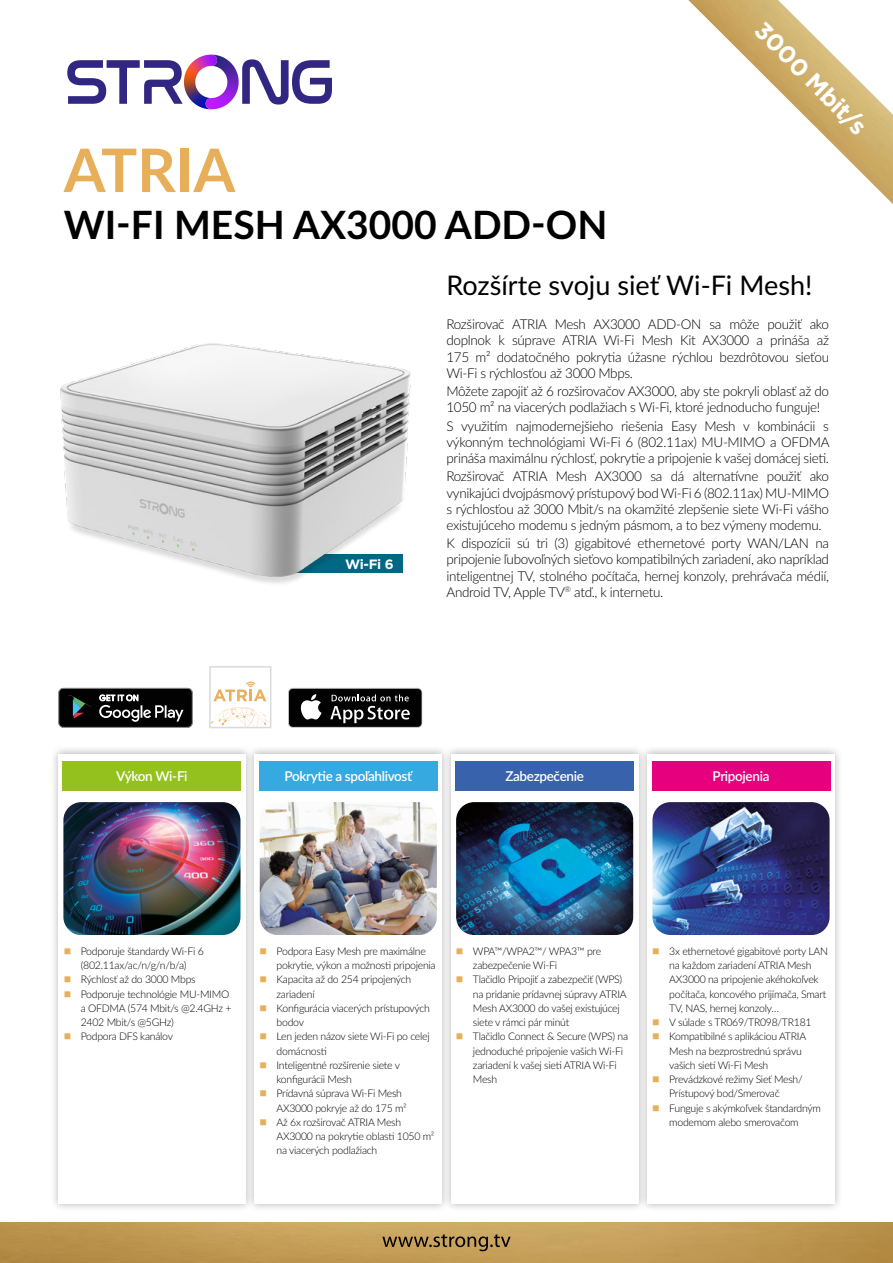
<style>
.page{position:relative;width:893px;height:1263px;background:#fff}
.page>*{position:absolute;margin:0;border:0;box-sizing:border-box;transform-origin:0 0}
.t1{font:700 60px "Lato";color:#e8af5b}
.t2{font:700 39px "Lato";color:#000}
.t3{font:27px "Lato";color:#000}
.t4{font:700 24px "Gotham";color:#fff}
.t5{font:300 13.5px/16.2px "Lato";letter-spacing:-.025em;color:#000;text-align:justify}
.t6{font:600 13.5px "Lato";letter-spacing:-.025em;color:#fff}
.t7{font:700 13.5px "Gotham";color:#fff}
.t8{font:300 10.5px/14.2px "Lato";letter-spacing:-.025em;color:#000}
.s1{color:#e8af5b}
</style>
<div class="page">
<img style="left:0;top:1222px;width:893px;height:41px">
<svg style="left:382px;top:1234px;width:129px;height:17px;background:#9b7d48"></svg>
<img style="left:688px;top:0;width:205px;height:204px">
<svg style="left:242px;top:59px;width:90px;height:46px"></svg>
<svg style="left:67px;top:55px;width:160px;height:54px"></svg>
<div style="left:246px;top:745px;width:204px;height:466px;background:#000;opacity:.3"></div>
<div style="left:255px;top:754px;width:187px;height:449px;background:#fff"></div>
<div style="left:50px;top:745px;width:204px;height:466px;background:#000;opacity:.3"></div>
<div style="left:58px;top:754px;width:187px;height:449px;background:#fff"></div>
<div style="left:442px;top:745px;width:204px;height:466px;background:#000;opacity:.3"></div>
<div style="left:451px;top:754px;width:187px;height:449px;background:#fff"></div>
<div style="left:639px;top:745px;width:204px;height:466px;background:#000;opacity:.3"></div>
<div style="left:647px;top:754px;width:188px;height:449px;background:#fff"></div>
<img style="left:63px;top:802px;width:177px;height:133px">
<img style="left:456px;top:802px;width:177px;height:133px">
<img style="left:260px;top:802px;width:177px;height:133px">
<img style="left:652px;top:802px;width:178px;height:133px">
<svg style="left:288px;top:688px;width:134px;height:40px"></svg>
<div style="left:289px;top:689px;width:133px;height:38px;background:#020203;border-radius:4px"></div>
<svg style="left:300px;top:694px;width:21px;height:26px"></svg>
<svg style="left:330px;top:694px;width:80px;height:29px"></svg>
<svg style="left:58px;top:688px;width:135px;height:40px;background:#292a2b"></svg>
<svg style="left:212px;top:707px;width:56px;height:18px"></svg>
<svg style="left:213px;top:681px;width:53px;height:20px"></svg>
<div style="left:209px;top:666px;width:62px;height:62px;border:2px solid #dadada"></div>
<img style="left:60px;top:343px;width:351px;height:241px">
<div style="left:63px;top:761px;width:178px;height:30px;background:#95c11f"></div>
<div style="left:259px;top:761px;width:179px;height:30px;background:#36a9e1"></div>
<div style="left:455px;top:761px;width:179px;height:30px;background:#3862ab"></div>
<div style="left:652px;top:761px;width:178px;height:30px;background:#e6007d"></div>
<h1 class="t1" style="left:64px;top:126px;width:173px">ATRIA</h1>
<h2 class="t2" style="left:64px;top:196px;width:545px">WI-FI MESH AX3000 ADD-ON</h2>
<h3 class="t4" style="left:770px;top:15px;width:148px;rotate:45deg">3000 Mbit/s</h3>
<p class="t7" style="left:345px;top:555px;width:50px">Wi-Fi 6</p>
<h3 class="t3" style="left:446px;top:265px;width:367px">Rozšírte svoju sieť Wi-Fi Mesh!</h3>
<p class="t5" style="left:446px;top:316px;width:384px">Rozširovač ATRIA Mesh AX3000 ADD-ON sa môže použiť ako doplnok k súprave ATRIA Wi-Fi Mesh Kit AX3000 a prináša až 175 m² dodatočného pokrytia úžasne rýchlou bezdrôtovou sieťou Wi-Fi s rýchlosťou až 3000 Mbps.</p>
<p class="t5" style="left:446px;top:383px;width:384px">Môžete zapojiť až 6 rozširovačov AX3000, aby ste pokryli oblasť až do<br>1050 m² na viacerých podlažiach s Wi-Fi, ktoré jednoducho funguje!</p>
<p class="t5" style="left:446px;top:417px;width:385px">S využitím najmodernejšieho riešenia Easy Mesh v kombinácii s výkonným technológiami Wi-Fi 6 (802.11ax) MU-MIMO a OFDMA prináša maximálnu rýchlosť, pokrytie a pripojenie k vašej domácej sieti.</p>
<p class="t5" style="left:446px;top:468px;width:384px">Rozširovač ATRIA Mesh AX3000 sa dá alternatívne použiť ako vynikajúci dvojpásmový prístupový bod Wi-Fi 6 (802.11ax) MU-MIMO s rýchlosťou až 3000 Mbit/s na okamžité zlepšenie siete Wi-Fi vášho existujúceho modemu s jedným pásmom, a to bez výmeny modemu.</p>
<p class="t5" style="left:446px;top:535px;width:384px">K dispozícii sú tri (3) gigabitové ethernetové porty WAN/LAN na pripojenie ľubovoľných sieťovo kompatibilných zariadení, ako napríklad inteligentnej TV, stolného počítača, hernej konzoly, prehrávača médií, Android TV, Apple TV<sup>®</sup> atď., k internetu.</p>
<p class="t6" style="left:116px;top:766px;width:73px">Výkon Wi-Fi</p>
<p class="t6" style="left:284px;top:766px;width:129px">Pokrytie a spoľahlivosť</p>
<p class="t6" style="left:505px;top:766px;width:80px">Zabezpečenie</p>
<p class="t6" style="left:712px;top:766px;width:58px">Pripojenia</p>
<p class="t8" style="left:64px;top:943px;width:142px;text-align:center"><span class="s1">■</span> Podporuje štandardy Wi-Fi 6 (802.11ax/ac/n/g/n/b/a)</p>
<p class="t8" style="left:64px;top:972px;width:133px"><span class="s1">■</span> Rýchlosť až do 3000 Mbps</p>
<p class="t8" style="left:81px;top:986px;width:152px;text-indent:-17px"><span class="s1">■</span> Podporuje technológie MU-MIMO a OFDMA (574 Mbit/s @2.4GHz +<br>2402 Mbit/s @5GHz)</p>
<p class="t8" style="left:64px;top:1029px;width:111px"><span class="s1">■</span> Podpora DFS kanálov</p>
<p class="t8" style="left:277px;top:943px;width:161px;text-indent:-17px"><span class="s1">■</span> Podpora Easy Mesh pre maximálne pokrytie, výkon a možnosti pripojenia</p>
<p class="t8" style="left:277px;top:972px;width:136px;text-indent:-17px"><span class="s1">■</span> Kapacita až do 254 pripojených zariadení</p>
<p class="t8" style="left:277px;top:1000px;width:155px;text-indent:-17px"><span class="s1">■</span> Konfigurácia viacerých prístupových bodov</p>
<p class="t8" style="left:277px;top:1029px;width:155px;text-indent:-17px"><span class="s1">■</span> Len jeden názov siete Wi-Fi po celej domácnosti</p>
<p class="t8" style="left:277px;top:1057px;width:125px;text-indent:-17px"><span class="s1">■</span> Inteligentné rozšírenie siete v konfigurácii Mesh</p>
<p class="t8" style="left:277px;top:1086px;width:132px;text-indent:-17px"><span class="s1">■</span> Prídavná súprava Wi-Fi Mesh<br>AX3000 pokryje až do 175 m²</p>
<p class="t8" style="left:277px;top:1114px;width:159px;text-indent:-17px"><span class="s1">■</span> Až 6x rozširovač ATRIA Mesh<br>AX3000 na pokrytie oblasti 1050 m² na viacerých podlažiach</p>
<p class="t8" style="left:473px;top:943px;width:130px;text-indent:-17px"><span class="s1">■</span> WPA™/WPA2™/ WPA3™ pre zabezpečenie Wi-Fi</p>
<p class="t8" style="left:473px;top:972px;width:155px;text-indent:-17px"><span class="s1">■</span> Tlačidlo Pripojiť a zabezpečiť (WPS) na pridanie prídavnej súpravy ATRIA<br>Mesh AX3000 do vašej existujúcej siete v rámci pár minút</p>
<p class="t8" style="left:473px;top:1029px;width:157px;text-indent:-17px"><span class="s1">■</span> Tlačidlo Connect &amp; Secure (WPS) na jednoduché pripojenie vašich Wi-Fi zariadení k vašej sieti ATRIA Wi-Fi<br>Mesh</p>
<p class="t8" style="left:669px;top:943px;width:160px;text-indent:-17px"><span class="s1">■</span> 3x ethernetové gigabitové porty LAN na každom zariadení ATRIA Mesh AX3000 na pripojenie akéhokoľvek počítača, koncového prijímača, Smart TV, NAS, hernej konzoly…</p>
<p class="t8" style="left:652px;top:1015px;width:161px"><span class="s1">■</span> V súlade s TR069/TR098/TR181</p>
<p class="t8" style="left:669px;top:1029px;width:138px;text-indent:-17px"><span class="s1">■</span> Kompatibilné s aplikáciou ATRIA<br>Mesh na bezprostrednú správu vašich sietí Wi-Fi Mesh</p>
<p class="t8" style="left:652px;top:1072px;width:152px;text-align:center"><span class="s1">■</span> Prevádzkové režimy Sieť Mesh/<br>Prístupový bod/Smerovač</p>
<p class="t8" style="left:652px;top:1100px;width:170px;text-align:center"><span class="s1">■</span> Funguje s akýmkoľvek štandardným modemom alebo smerovačom</p>
</div>
